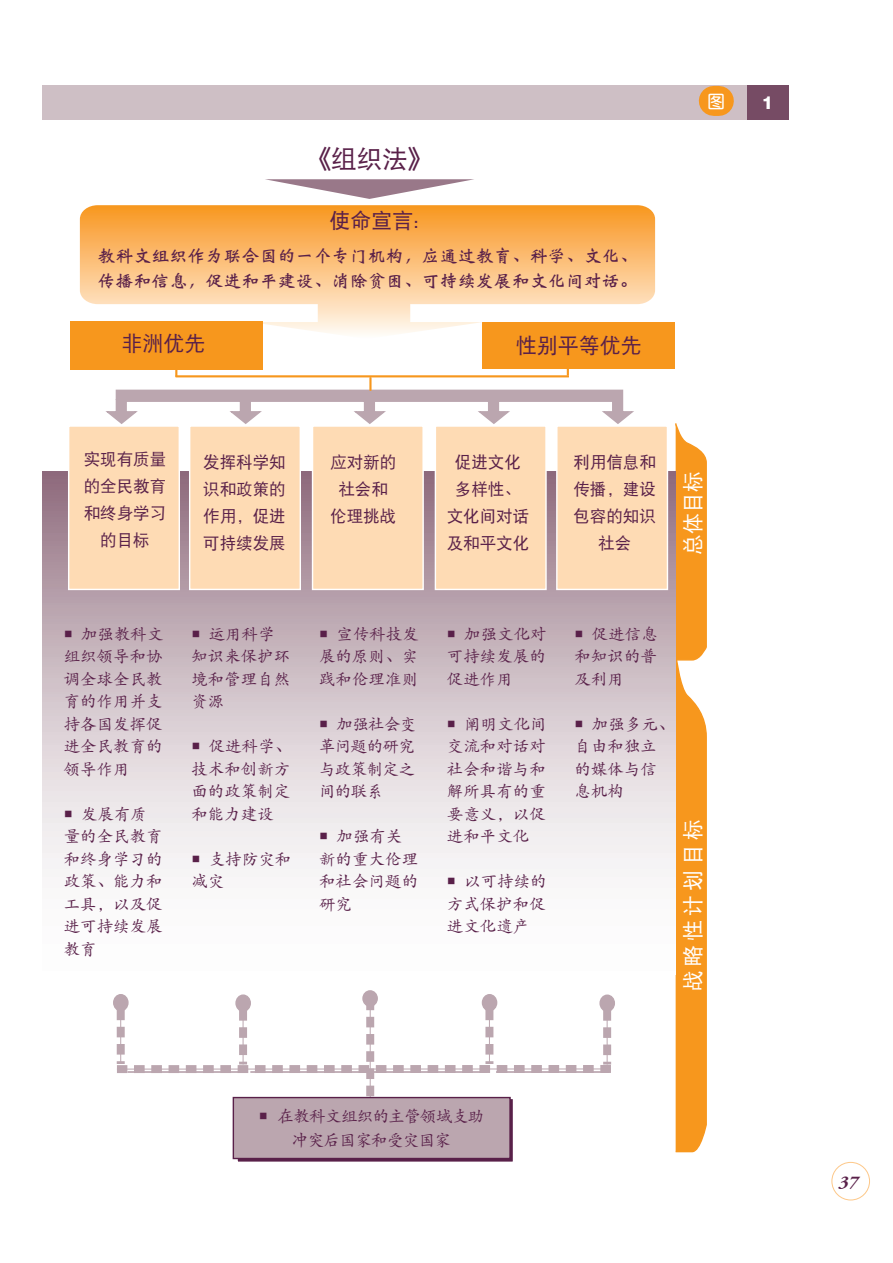
<style>
.page{position:relative;width:893px;height:1263px;background:#fff}
.page>*{position:absolute;margin:0;border:0;box-sizing:border-box;transform-origin:0 0}
.t1{font:25.5px "DFP Hei W5 G Bpc EUC H";color:#592049}
.t2{font:21px "DFP Hei W5 G Bpc EUC H";color:#592049}
.t3{font:21px "DFP Hei W5 G Bpc EUC H";letter-spacing:.2em;color:#fff}
.t4{font:18px/25.5px "DFP Wei Bei W7 G Bpc EUC H";color:#592049}
.t5{font:italic 700 18px "Adobe Garamond";color:#592049}
.t6{font:18px "DFP Yuan W7 G Bpc EUC H";color:#fff}
.t7{font:800 18px "Helvetica Neue";color:#fff}
.t8{font:16.5px/22.5px "DFP Kai W5 G Bpc EUC H";color:#592049;text-align:justify}
.t9{font:16.5px/27px "DFP Hei W5 G Bpc EUC H";color:#592049;text-align:center}
.t10{font:16.5px/24px "DFP Kai W5 G Bpc EUC H";letter-spacing:-.04em;color:#592049}
</style>
<div class="page">
<div style="left:831px;top:1162px;width:38px;height:38px;border:1px solid #fdc889;border-radius:50%"></div>
<svg style="left:674px;top:423px;width:33px;height:730px;background:#f7a134"></svg>
<div style="left:42px;top:472px;width:634px;height:503px;background:linear-gradient(to bottom,#9b7b8a,#fff)"></div>
<div style="left:435px;top:426px;width:111px;height:163px;background:#fedbb4"></div>
<div style="left:434px;top:425px;width:112px;height:165px;border:1px solid #fff"></div>
<div style="left:557px;top:426px;width:110px;height:163px;background:#fedbb4"></div>
<div style="left:556px;top:425px;width:112px;height:165px;border:1px solid #fff"></div>
<div style="left:482px;top:323px;width:192px;height:46px;background:#f7971d"></div>
<div style="left:69px;top:426px;width:110px;height:163px;background:#fedbb4"></div>
<div style="left:68px;top:425px;width:112px;height:165px;border:1px solid #fff"></div>
<div style="left:190px;top:426px;width:110px;height:163px;background:#fedbb4"></div>
<div style="left:189px;top:425px;width:112px;height:165px;border:1px solid #fff"></div>
<svg style="left:265px;top:179px;width:209px;height:20px"></svg>
<svg style="left:80px;top:205px;width:575px;height:134px"></svg>
<div style="left:70px;top:321px;width:192px;height:48px;background:#f7971d"></div>
<svg style="left:103px;top:361px;width:531px;height:63px"></svg>
<hr style="left:566px;top:359px;width:3px;height:16px;background:#f7971d">
<div style="left:237px;top:1098px;width:277px;height:65px;background:#592049"></div>
<div style="left:236px;top:1097px;width:279px;height:67px;border:2px solid #fff"></div>
<div style="left:233px;top:1098px;width:277px;height:61px;background:#bba6af"></div>
<div style="left:233px;top:1097px;width:277px;height:62px;border:1px solid #592049"></div>
<div style="left:236px;top:995px;width:14px;height:16px;background:#bba6af;border-radius:50%"></div>
<div style="left:235px;top:994px;width:16px;height:18px;border:1px solid #bba6af;border-radius:50%"></div>
<div style="left:114px;top:995px;width:14px;height:16px;background:#bba6af;border-radius:50%"></div>
<div style="left:113px;top:994px;width:16px;height:17px;border:1px solid #bba6af;border-radius:50%"></div>
<div style="left:363px;top:991px;width:14px;height:15px;background:#bba6af;border-radius:50%"></div>
<div style="left:362px;top:990px;width:16px;height:17px;border:1px solid #bba6af;border-radius:50%"></div>
<div style="left:600px;top:995px;width:14px;height:16px;background:#bba6af;border-radius:50%"></div>
<div style="left:599px;top:995px;width:16px;height:17px;border:1px solid #bba6af;border-radius:50%"></div>
<div style="left:482px;top:995px;width:14px;height:16px;background:#bba6af;border-radius:50%"></div>
<div style="left:481px;top:994px;width:16px;height:17px;border:1px solid #bba6af;border-radius:50%"></div>
<div style="left:312px;top:426px;width:111px;height:163px;background:#fedbb4"></div>
<div style="left:312px;top:425px;width:112px;height:165px;border:1px solid #fff"></div>
<div style="left:42px;top:85px;width:704px;height:34px;background:#cebfc5"></div>
<div style="left:746px;top:85px;width:42px;height:34px;background:#764b64"></div>
<div style="left:713px;top:86px;width:5px;height:30px;background:#f7971d"></div>
<svg style="left:65px;top:630px;width:6px;height:7px"></svg>
<svg style="left:65px;top:810px;width:6px;height:7px"></svg>
<svg style="left:193px;top:630px;width:6px;height:7px"></svg>
<svg style="left:193px;top:743px;width:6px;height:6px"></svg>
<svg style="left:193px;top:855px;width:6px;height:7px"></svg>
<svg style="left:320px;top:630px;width:7px;height:7px"></svg>
<svg style="left:320px;top:720px;width:7px;height:7px"></svg>
<svg style="left:320px;top:833px;width:7px;height:6px"></svg>
<svg style="left:448px;top:630px;width:6px;height:7px"></svg>
<svg style="left:448px;top:720px;width:6px;height:7px"></svg>
<svg style="left:448px;top:878px;width:6px;height:6px"></svg>
<svg style="left:576px;top:630px;width:6px;height:7px"></svg>
<svg style="left:576px;top:720px;width:6px;height:7px"></svg>
<svg style="left:117px;top:1000px;width:494px;height:120px"></svg>
<h1 class="t1" style="left:306px;top:149px;width:129px">《组织法》</h1>
<p class="t2" style="left:329px;top:212px;width:91px">使命宣言:</p>
<p class="t4" style="left:98px;top:245px;width:541px">教科文组织作为联合国的一个专门机构，应通过教育、科学、文化、传播和信息，促进和平建设、消除贫困、可持续发展和文化间对话。</p>
<p class="t2" style="left:121px;top:336px;width:85px">非洲优先</p>
<p class="t2" style="left:515px;top:337px;width:127px">性别平等优先</p>
<p class="t6" style="left:707px;top:95px;width:19px">图</p>
<p class="t7" style="left:761px;top:96px;width:13px">1</p>
<p class="t9" style="left:84px;top:448px;width:84px">实现有质量的全民教育和终身学习的目标</p>
<p class="t9" style="left:203px;top:451px;width:84px;text-align:justify">发挥科学知识和政策的作用，促进可持续发展</p>
<p class="t9" style="left:330px;top:451px;width:68px">应对新的社会和伦理挑战</p>
<p class="t9" style="left:446px;top:451px;width:84px">促进文化多样性、文化间对话及和平文化</p>
<p class="t9" style="left:573px;top:451px;width:84px">利用信息和传播，建设包容的知识社会</p>
<p class="t3" style="left:684px;top:555px;width:85px;rotate:-90deg">总体目标</p>
<p class="t8" style="left:64px;top:624px;width:101px;text-indent:17px">加强教科文组织领导和协调全球全民教育的作用并支持各国发挥促进全民教育的领导作用</p>
<p class="t8" style="left:64px;top:804px;width:100px;text-align:left;text-indent:17px">发展有质量的全民教育和终身学习的政策、能力和工具，以及促进可持续发展教育</p>
<p class="t8" style="left:191px;top:624px;width:100px;text-align:left;text-indent:17px">运用科学知识来保护环境和管理自然资源</p>
<p class="t8" style="left:191px;top:737px;width:101px;text-indent:17px">促进科学、技术和创新方面的政策制定和能力建设</p>
<p class="t8" style="left:191px;top:849px;width:101px;text-indent:17px">支持防灾和减灾</p>
<p class="t8" style="left:319px;top:624px;width:101px;text-indent:17px">宣传科技发展的原则、实践和伦理准则</p>
<p class="t8" style="left:319px;top:714px;width:99px;text-indent:17px">加强社会变革问题的研究与政策制定之间的联系</p>
<p class="t8" style="left:319px;top:827px;width:101px;text-align:left;text-indent:17px">加强有关新的重大伦理和社会问题的研究</p>
<p class="t8" style="left:447px;top:624px;width:101px;text-indent:17px">加强文化对可持续发展的促进作用</p>
<p class="t8" style="left:447px;top:714px;width:101px;text-indent:17px">阐明文化间交流和对话对社会和谐与和解所具有的重要意义，以促进和平文化</p>
<p class="t8" style="left:447px;top:872px;width:101px;text-indent:17px">以可持续的方式保护和促进文化遗产</p>
<p class="t8" style="left:574px;top:624px;width:85px;text-indent:17px">促进信息和知识的普及利用</p>
<p class="t8" style="left:574px;top:714px;width:101px;text-align:left;text-indent:17px">加强多元、自由和独立的媒体与信息机构</p>
<p class="t3" style="left:684px;top:991px;width:174px;rotate:-90deg">战略性计划目标</p>
<p class="t10" style="left:292px;top:1106px;width:194px;text-indent:-14px">在教科文组织的主管领域支助冲突后国家和受灾国家</p>
<p class="t5" style="left:839px;top:1175px;width:20px">37</p>
</div>
